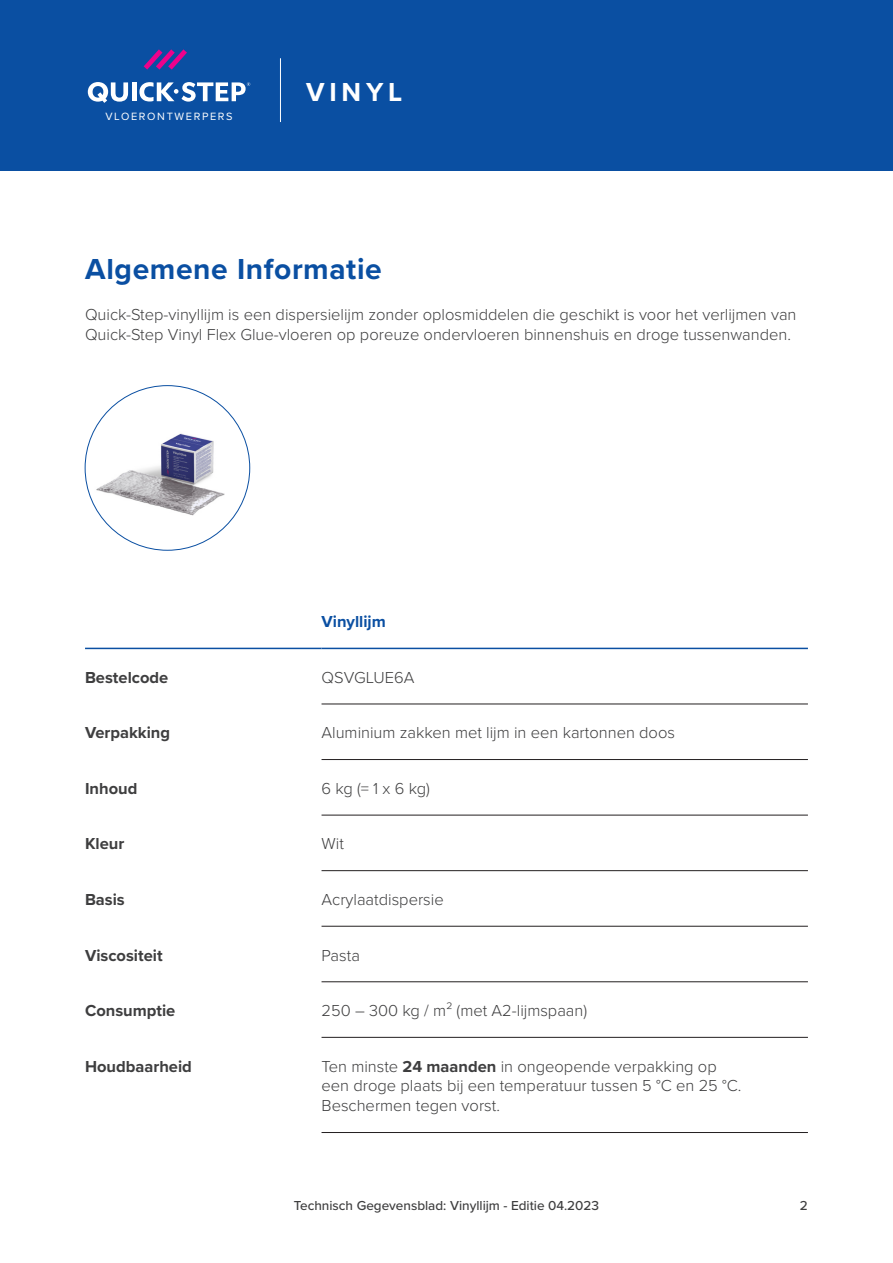
<style>
.page{position:relative;width:893px;height:1263px;background:#fff}
.page>*{position:absolute;margin:0;border:0;box-sizing:border-box;transform-origin:0 0}
.t1{font:700 30px "Proxima Nova";letter-spacing:.02em;color:#0a4fa2}
.Range{font:700 27px "Proxima Nova";letter-spacing:.175em;color:#fff}
.BodyText{font:300 16.5px/19.8px "Proxima Nova";color:#3e3e3f}
.Column-First{font:700 16.5px "Proxima Nova";color:#3e3e3f}
.Row-Header{font:700 16.5px "Proxima Nova";color:#0a4fa2}
.t2{font:500 13.5px "Proxima Nova";color:#3e3e3f}
.FloorDesigners{font:10.95px "Proxima Nova";letter-spacing:.15em;color:#fff}
.s1{font-weight:700}
</style>
<div class="page">
<div style="left:0;top:0;width:893px;height:170px;background:#0a4fa2"></div>
<hr style="left:280px;top:58px;width:1px;height:64px;background:#fff">
<svg style="left:144px;top:49px;width:43px;height:21px"></svg>
<svg style="left:88px;top:82px;width:40px;height:21px"></svg>
<hr style="left:132px;top:82px;width:4px;height:19px;background:#fff">
<svg style="left:139px;top:82px;width:111px;height:20px"></svg>
<img style="left:85px;top:385px;width:165px;height:165px;border-radius:82px">
<hr style="left:322px;top:704px;width:486px;height:1px;background:#231f20">
<hr style="left:322px;top:759px;width:486px;height:1px;background:#231f20">
<hr style="left:322px;top:815px;width:486px;height:1px;background:#231f20">
<hr style="left:322px;top:870px;width:486px;height:1px;background:#231f20">
<hr style="left:322px;top:926px;width:486px;height:1px;background:#231f20">
<hr style="left:322px;top:981px;width:486px;height:1px;background:#231f20">
<hr style="left:322px;top:1037px;width:486px;height:1px;background:#231f20">
<hr style="left:322px;top:1132px;width:486px;height:1px;background:#231f20">
<hr style="left:322px;top:648px;width:486px;height:1px;background:#0a4fa2">
<hr style="left:85px;top:648px;width:237px;height:1px;background:#0a4fa2">
<p class="FloorDesigners" style="left:105px;top:108px;width:129px">VLOERONTWERPERS</p>
<p class="Range" style="left:306px;top:72px;width:98px">VINYL</p>
<p class="t1" style="left:85px;top:246px;width:298px">Algemene Informatie</p>
<p class="BodyText" style="left:85px;top:304px;width:713px">Quick-Step-vinyllijm is een dispersielijm zonder oplosmiddelen die geschikt is voor het verlijmen van<br>Quick-Step Vinyl Flex Glue-vloeren op poreuze ondervloeren binnenshuis en droge tussenwanden.</p>
<p class="Row-Header" style="left:322px;top:609px;width:66px">Vinyllijm</p>
<p class="Column-First" style="left:85px;top:665px;width:85px">Bestelcode</p>
<p class="BodyText" style="left:322px;top:666px;width:94px">QSVGLUE6A</p>
<p class="Column-First" style="left:85px;top:720px;width:87px">Verpakking</p>
<p class="BodyText" style="left:322px;top:722px;width:355px">Aluminium zakken met lijm in een kartonnen doos</p>
<p class="Column-First" style="left:85px;top:776px;width:54px">Inhoud</p>
<p class="BodyText" style="left:322px;top:777px;width:110px">6 kg (= 1 x 6 kg)</p>
<p class="Column-First" style="left:85px;top:831px;width:41px">Kleur</p>
<p class="BodyText" style="left:322px;top:833px;width:24px">Wit</p>
<p class="Column-First" style="left:85px;top:887px;width:41px">Basis</p>
<p class="BodyText" style="left:322px;top:889px;width:124px">Acrylaatdispersie</p>
<p class="Column-First" style="left:85px;top:943px;width:79px">Viscositeit</p>
<p class="BodyText" style="left:322px;top:944px;width:40px">Pasta</p>
<p class="Column-First" style="left:85px;top:998px;width:92px">Consumptie</p>
<p class="BodyText" style="left:322px;top:1000px;width:267px">250 – 300 kg / m² (met A2-lijmspaan)</p>
<p class="Column-First" style="left:85px;top:1054px;width:108px">Houdbaarheid</p>
<p class="BodyText" style="left:322px;top:1055px;width:421px">Ten minste <span class="s1">24 maanden</span> in ongeopende verpakking op een droge plaats bij een temperatuur tussen 5 °C en 25 °C.<br>Beschermen tegen vorst.</p>
<p class="t2" style="left:294px;top:1195px;width:307px">Technisch Gegevensblad: Vinyllijm - Editie 04.2023</p>
<p class="t2" style="left:800px;top:1195px;width:9px">2</p>
</div>
